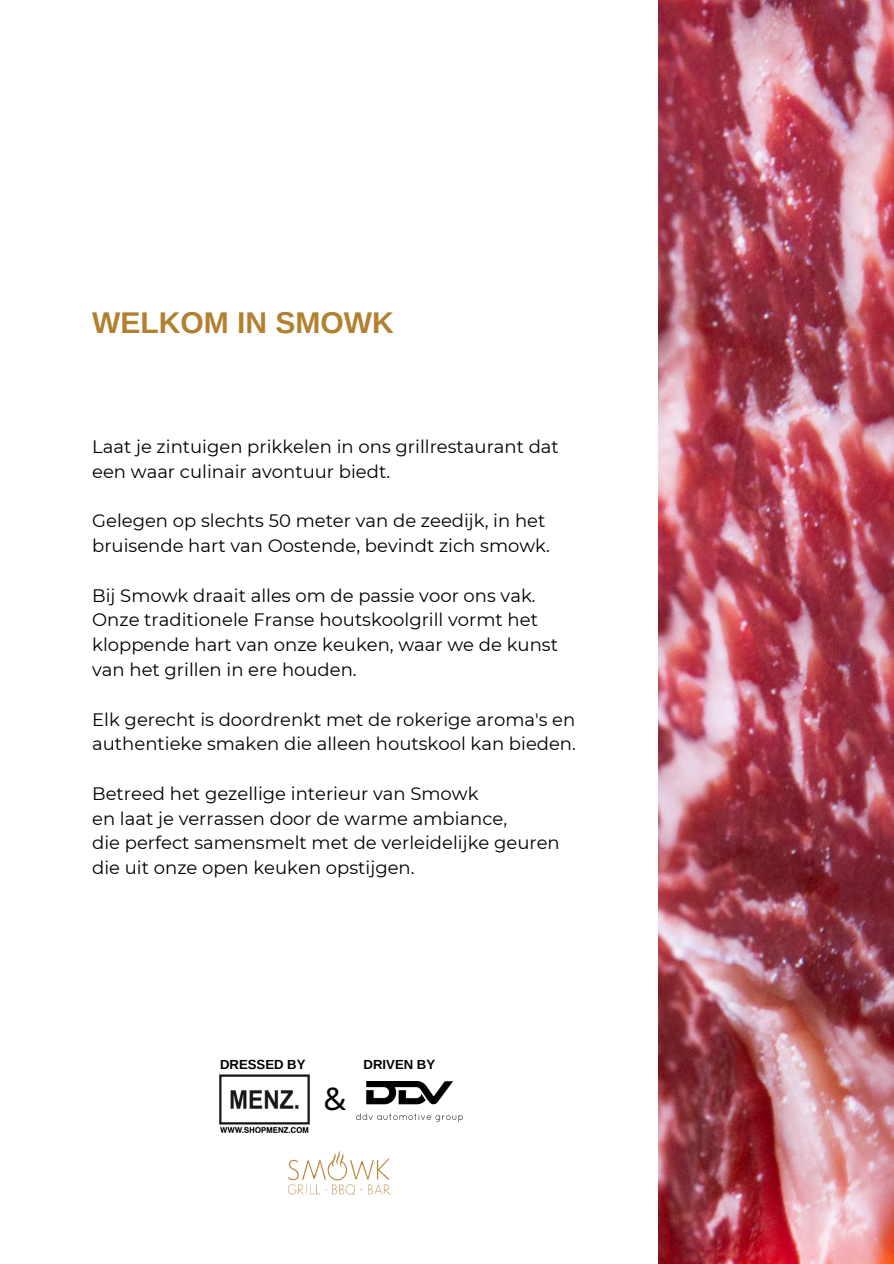
<style>
.page{position:relative;width:894px;height:1264px;background:#fff}
.page>*{position:absolute;margin:0;border:0;box-sizing:border-box;transform-origin:0 0}
.t1{font:31.05px "Noto Sans";color:#000}
.t2{font:700 30px "Arimo";color:#b2812f}
.t3{font:18px/24.8px "Montserrat";color:#000}
.t4{font:700 13.2px "Arimo";color:#000}
</style>
<div class="page">
<img style="left:287px;top:1151px;width:104px;height:45px">
<img style="left:658px;top:0;width:235px;height:1263px">
<img style="left:219px;top:1074px;width:91px;height:58px">
<img style="left:356px;top:1081px;width:106px;height:40px">
<p class="t2" style="left:92px;top:306px;width:303px">WELKOM IN SMOWK</p>
<h2 class="t3" style="left:92px;top:434px;width:468px">Laat je zintuigen prikkelen in ons grillrestaurant dat een waar culinair avontuur biedt.</h2>
<h2 class="t3" style="left:92px;top:508px;width:459px">Gelegen op slechts 50 meter van de zeedijk, in het bruisende hart van Oostende, bevindt zich smowk.</h2>
<h2 class="t3" style="left:92px;top:583px;width:467px">Bij Smowk draait alles om de passie voor ons vak.<br>Onze traditionele Franse houtskoolgrill vormt het kloppende hart van onze keuken, waar we de kunst van het grillen in ere houden.</h2>
<p class="t3" style="left:92px;top:706px;width:485px">Elk gerecht is doordrenkt met de rokerige aroma's en authentieke smaken die alleen houtskool kan bieden.</p>
<p class="t3" style="left:92px;top:781px;width:469px">Betreed het gezellige interieur van Smowk<br>en laat je verrassen door de warme ambiance,<br>die perfect samensmelt met de verleidelijke geuren die uit onze open keuken opstijgen.</p>
<h1 class="t4" style="left:220px;top:1056px;width:87px">DRESSED BY</h1>
<h2 class="t1" style="left:323px;top:1076px;width:24px">&amp;</h2>
<h2 class="t4" style="left:363px;top:1056px;width:73px">DRIVEN BY</h2>
</div>
